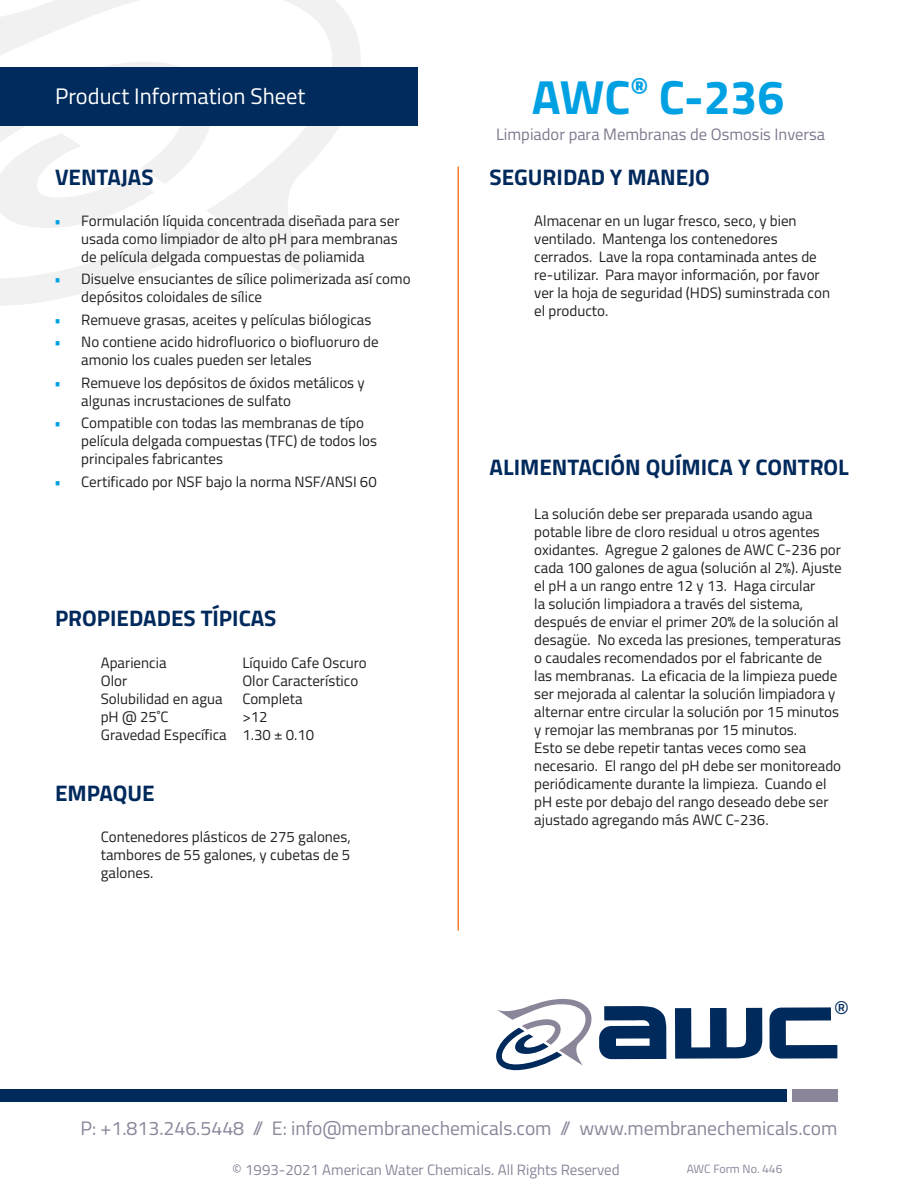
<style>
.page{position:relative;width:918px;height:1188px;background:#fff}
.page>*{position:absolute;margin:0;border:0;box-sizing:border-box;transform-origin:0 0}
.t1{font:700 48px "Titillium Web";color:#00a1e3}
.t2{font:24px "Titillium Web";color:#002b5c}
.t3{font:700 22.5px "Titillium Web";color:#00295c}
.t4{font:22.5px "Titillium Web";color:#fff}
.t5{font:19.5px "Titillium Web";color:#8b859a}
.t6{font:16.5px "Titillium Web";color:#80778e}
.t7{font:15px/18px "Titillium Web";color:#231f20}
.t8{font:15px "Titillium Web";color:#8b859a}
.t9{font:12px "Titillium Web";color:#8b859a}
.s1{color:#00a1e3}
</style>
<div class="page">
<svg style="left:675px;top:1008px;width:87px;height:51px"></svg>
<svg style="left:769px;top:1007px;width:68px;height:52px"></svg>
<svg style="left:496px;top:999px;width:170px;height:71px"></svg>
<svg style="left:0;top:285px;width:108px;height:21px;fill:#f2f1f1"></svg>
<svg style="left:0;top:0;width:364px;height:285px"></svg>
<div style="left:0;top:68px;width:418px;height:58px;background:#002b5c"></div>
<hr style="left:458px;top:167px;width:1px;height:763px;background:#f48026">
<div style="left:0;top:1090px;width:786px;height:12px;background:#00295c"></div>
<div style="left:792px;top:1090px;width:45px;height:12px;background:#8b859a"></div>
<h3 class="t4" style="left:55px;top:80px;width:252px">Product Information Sheet</h3>
<h1 class="t1" style="left:532px;top:61px;width:254px">AWC<sup>®</sup> C-236</h1>
<p class="t6" style="left:496px;top:122px;width:331px">Limpiador para Membranas de Osmosis Inversa</p>
<h3 class="t3" style="left:55px;top:160px;width:100px">VENTAJAS</h3>
<h3 class="t3" style="left:490px;top:160px;width:222px">SEGURIDAD Y MANEJO</h3>
<p class="t7" style="left:81px;top:211px;width:320px;text-indent:-27px"><span class="s1">•</span> Formulación líquida concentrada diseñada para ser usada como limpiador de alto pH para membranas de película delgada compuestas de poliamida</p>
<p class="t7" style="left:81px;top:269px;width:331px;text-indent:-27px"><span class="s1">•</span> Disuelve ensuciantes de sílice polimerizada así como depósitos coloidales de sílice</p>
<p class="t7" style="left:54px;top:310px;width:319px"><span class="s1">•</span> Remueve grasas, aceites y películas biólogicas</p>
<p class="t7" style="left:81px;top:332px;width:299px;text-indent:-27px"><span class="s1">•</span> No contiene acido hidrofluorico o biofluoruro de amonio los cuales pueden ser letales</p>
<p class="t7" style="left:81px;top:373px;width:285px;text-indent:-27px"><span class="s1">•</span> Remueve los depósitos de óxidos metálicos y algunas incrustaciones de sulfato</p>
<p class="t7" style="left:81px;top:413px;width:297px;text-indent:-27px"><span class="s1">•</span> Compatible con todas las membranas de típo película delgada compuestas (TFC) de todos los principales fabricantes</p>
<p class="t7" style="left:54px;top:472px;width:324px"><span class="s1">•</span> Certificado por NSF bajo la norma NSF/ANSI 60</p>
<h3 class="t3" style="left:55px;top:601px;width:223px">PROPIEDADES TÍPICAS</h3>
<p class="t7" style="left:101px;top:653px;width:128px">Apariencia<br>Olor<br>Solubilidad en agua pH @ 25˚C<br>Gravedad Específica</p>
<p class="t7" style="left:242px;top:653px;width:126px">Líquido Cafe Oscuro<br>Olor Característico<br>Completa<br>&gt;12<br>1.30 ± 0.10</p>
<h3 class="t3" style="left:55px;top:776px;width:101px">EMPAQUE</h3>
<p class="t7" style="left:101px;top:827px;width:252px;text-align:justify">Contenedores plásticos de 275 galones, tambores de 55 galones, y cubetas de 5 galones.</p>
<p class="t7" style="left:534px;top:211px;width:297px">Almacenar en un lugar fresco, seco, y bien ventilado. Mantenga los contenedores cerrados. Lave la ropa contaminada antes de re-utilizar. Para mayor información, por favor ver la hoja de seguridad (HDS) suminstrada con el producto.</p>
<h3 class="t3" style="left:490px;top:450px;width:361px">ALIMENTACIÓN QUÍMICA Y CONTROL</h3>
<p class="t7" style="left:534px;top:504px;width:309px">La solución debe ser preparada usando agua potable libre de cloro residual u otros agentes oxidantes. Agregue 2 galones de AWC C-236 por cada 100 galones de agua (solución al 2%). Ajuste el pH a un rango entre 12 y 13. Haga circular<br>la solución limpiadora a través del sistema, después de enviar el primer 20% de la solución al desagüe. No exceda las presiones, temperaturas o caudales recomendados por el fabricante de las membranas. La eficacia de la limpieza puede ser mejorada al calentar la solución limpiadora y alternar entre circular la solución por 15 minutos y remojar las membranas por 15 minutos.<br>Esto se debe repetir tantas veces como sea necesario. El rango del pH debe ser monitoreado periódicamente durante la limpieza. Cuando el pH este por debajo del rango deseado debe ser ajustado agregando más AWC C-236.</p>
<h2 class="t2" style="left:834px;top:992px;width:17px">®</h2>
<h3 class="t5" style="left:80px;top:1114px;width:759px">P: +1.813.246.5448 // E: info@membranechemicals.com // www.membranechemicals.com</h3>
<p class="t8" style="left:232px;top:1158px;width:389px">© 1993-2021 American Water Chemicals. All Rights Reserved</p>
<p class="t9" style="left:687px;top:1160px;width:97px">AWC Form No. 446</p>
</div>
